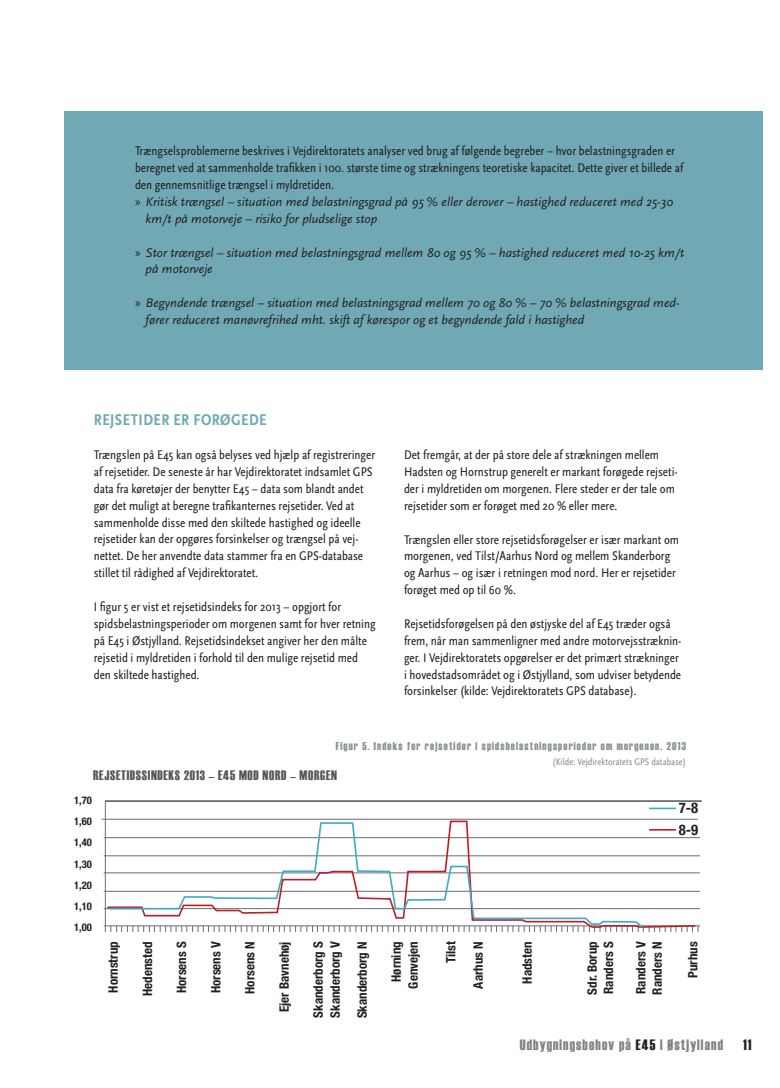
<style>
.page{position:relative;width:780px;height:1088px;background:#fff}
.page>*{position:absolute;margin:0;border:0;box-sizing:border-box;transform-origin:0 0}
.t1{font:700 condensed 16.25px "Scala Sans OT";letter-spacing:.03em;color:#70a9b3}
.t2{font:15px "Haettenschweiler";letter-spacing:.075em;color:#808285}
.t3{font:15px "Haettenschweiler";color:#231f20}
.t4{font:700 condensed 14.62px/22px "Helvetica Neue";color:#231f20}
.t5{font:13.75px "Haettenschweiler";letter-spacing:.05em;color:#57585a}
.t6{font:condensed 13.12px/16.9px "Scala Sans OT";color:#231f20}
.t7{font:italic 13.12px/16.9px "Scala Sans OT";color:#231f20}
.t8{font:700 condensed 13px/17px "Helvetica Neue";color:#231f20}
.t9{font:11.25px "Haettenschweiler";letter-spacing:.105em;color:#85908b}
.t10{font:700 condensed 10.5px/21.1px "Helvetica Neue";color:#231f20;text-align:justify}
.t11{font:condensed 10px "Scala Sans OT";color:#85908b}
.s1{font-family:"Myriad Pro";font-style:normal}
.s2{color:#231f20}
</style>
<div class="page">
<div style="left:64px;top:112px;width:698px;height:258px;background:#70a9b3"></div>
<hr style="left:101px;top:819px;width:596px;height:1px;background:#6c6d70">
<hr style="left:104px;top:855px;width:596px;height:1px;background:#6c6d70">
<hr style="left:104px;top:837px;width:596px;height:1px;background:#6c6d70">
<hr style="left:104px;top:908px;width:596px;height:1px;background:#6c6d70">
<hr style="left:104px;top:891px;width:596px;height:1px;background:#6c6d70">
<hr style="left:104px;top:873px;width:596px;height:1px;background:#6c6d70">
<hr style="left:104px;top:925px;width:596px;height:1px;background:#6c6d70">
<div style="left:105px;top:801px;width:596px;height:131px;border:1px solid #6c6d70"></div>
<svg style="left:111px;top:926px;width:587px;height:6px"></svg>
<svg style="left:106px;top:820px;width:591px;height:109px"></svg>
<svg style="left:107px;top:821px;width:537px;height:108px"></svg>
<hr style="left:649px;top:807px;width:27px;height:2px;background:#3dabc3">
<svg style="left:649px;top:829px;width:27px;height:1px"></svg>
<p class="t6" style="left:135px;top:143px;width:541px">Trængselsproblemerne beskrives i Vejdirektoratets analyser ved brug af følgende begreber – hvor belastningsgraden er</p>
<p class="t6" style="left:135px;top:160px;width:549px">beregnet ved at sammenholde trafikken i 100. største time og strækningens teoretiske kapacitet. Dette giver et billede af</p>
<p class="t6" style="left:135px;top:176px;width:200px">den gennemsnitlige trængsel i myldretiden.</p>
<p class="t7" style="left:135px;top:193px;width:539px"><span class="s1">»</span> Kritisk trængsel – situation med belastningsgrad på 95 % eller derover – hastighed reduceret med 25-30</p>
<p class="t7" style="left:146px;top:210px;width:233px">km/t på motorveje – risiko for pludselige stop</p>
<p class="t7" style="left:146px;top:244px;width:540px;text-indent:-11px"><span class="s1">»</span> Stor trængsel – situation med belastningsgrad mellem 80 og 95 % – hastighed reduceret med 10-25 km/t på motorveje</p>
<p class="t7" style="left:146px;top:295px;width:535px;text-indent:-11px"><span class="s1">»</span> Begyndende trængsel – situation med belastningsgrad mellem 70 og 80 % – 70 % belastningsgrad med&shy;fører reduceret manøvrefrihed mht. skift af kørespor og et begyndende fald i hastighed</p>
<p class="t1" style="left:94px;top:411px;width:174px">REJSETIDER ER FORØGEDE</p>
<p class="t6" style="left:94px;top:446px;width:283px">Trængslen på E45 kan også belyses ved hjælp af registreringer af rejsetider. De seneste år har Vejdirektoratet indsamlet GPS data fra køretøjer der benytter E45 – data som blandt andet gør det muligt at beregne trafikanternes rejsetider. Ved at sammenholde disse med den skiltede hastighed og ideelle rejsetider kan der opgøres forsinkelser og trængsel på vej&shy;nettet. De her anvendte data stammer fra en GPS-database stillet til rådighed af Vejdirektoratet.</p>
<p class="t6" style="left:94px;top:598px;width:283px">I figur 5 er vist et rejsetidsindeks for 2013 – opgjort for spidsbelastningsperioder om morgenen samt for hver retning på E45 i Østjylland. Rejsetidsindekset angiver her den målte rejsetid i myldretiden i forhold til den mulige rejsetid med den skiltede hastighed.</p>
<p class="t6" style="left:404px;top:447px;width:275px">Det fremgår, at der på store dele af strækningen mellem Hadsten og Hornstrup generelt er markant forøgede rejseti&shy;der i myldretiden om morgenen. Flere steder er der tale om rejsetider som er forøget med 20 % eller mere.</p>
<p class="t6" style="left:404px;top:531px;width:276px">Trængslen eller store rejsetidsforøgelser er især markant om morgenen, ved Tilst/Aarhus Nord og mellem Skanderborg og Aarhus – og især i retningen mod nord. Her er rejsetider forøget med op til 60 %.</p>
<p class="t6" style="left:404px;top:615px;width:279px">Rejsetidsforøgelsen på den østjyske del af E45 træder også frem, når man sammenligner med andre motorvejsstræknin&shy;ger. I Vejdirektoratets opgørelser er det primært strækninger i hovedstadsområdet og i Østjylland, som udviser betydende forsinkelser (kilde: Vejdirektoratets GPS database).</p>
<p class="t9" style="left:336px;top:738px;width:351px">Figur 5. Indeks for rejsetider i spidsbelastningsperioder om morgenen, 2013</p>
<p class="t11" style="left:552px;top:756px;width:135px">(Kilde: Vejdirektoratets GPS database)</p>
<p class="t5" style="left:93px;top:765px;width:245px">REJSETIDSSINDEKS 2013 – E45 MOD NORD – MORGEN</p>
<p class="t10" style="left:74px;top:790px;width:19px">1,70<br>1,60<br>1,40<br>1,30<br>1,20<br>1,10<br>1,00</p>
<p class="t4" style="left:678px;top:797px;width:21px">7-8<br>8-9</p>
<p class="t8" style="left:105px;top:992px;width:53px;rotate:-90deg">Hornstrup</p>
<p class="t8" style="left:139px;top:996px;width:56px;rotate:-90deg">Hedensted</p>
<p class="t8" style="left:173px;top:993px;width:53px;rotate:-90deg">Horsens S</p>
<p class="t8" style="left:207px;top:993px;width:53px;rotate:-90deg">Horsens V</p>
<p class="t8" style="left:241px;top:994px;width:54px;rotate:-90deg">Horsens N</p>
<p class="t8" style="left:275px;top:1012px;width:72px;rotate:-90deg">Ejer Bavnehøj</p>
<p class="t8" style="left:309px;top:1018px;width:78px;rotate:-90deg">Skanderborg S<br>Skanderborg V</p>
<p class="t8" style="left:353px;top:1018px;width:78px;rotate:-90deg">Skanderborg N</p>
<p class="t8" style="left:387px;top:988px;width:49px;text-align:center;rotate:-90deg">Hørning<br>Genvejen</p>
<p class="t8" style="left:436px;top:988px;width:49px;line-height:27.6px;text-align:right;rotate:-90deg">Tilst<br>Aarhus N</p>
<p class="t8" style="left:518px;top:983px;width:44px;rotate:-90deg">Hadsten</p>
<p class="t8" style="left:584px;top:994px;width:55px;line-height:16.2px;rotate:-90deg">Sdr. Borup<br>Randers S</p>
<p class="t8" style="left:632px;top:994px;width:55px;line-height:16.2px;rotate:-90deg">Randers V<br>Randers N</p>
<p class="t8" style="left:684px;top:978px;width:38px;rotate:-90deg">Purhus</p>
<p class="t2" style="left:520px;top:1034px;width:205px">Udbygningsbehov på <span class="s2">E45</span> i Østjylland</p>
<p class="t3" style="left:743px;top:1034px;width:10px">11</p>
</div>
